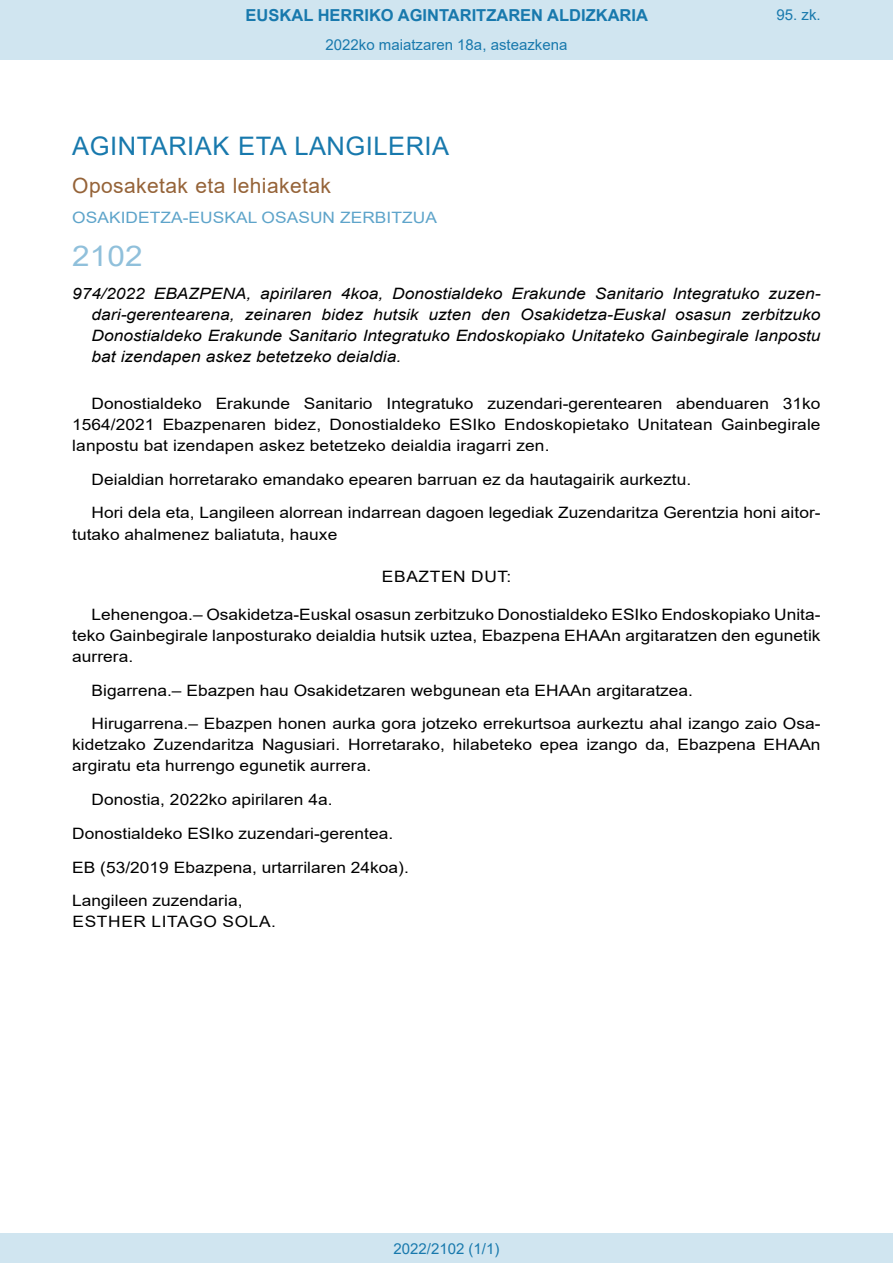
<style>
.page{position:relative;width:893px;height:1263px;background:#fff}
.page>*{position:absolute;margin:0;border:0;box-sizing:border-box;transform-origin:0 0}
.BOPVOrden{font:28.5px "Arial";color:#90c0db;scale:1.11 1}
.BOPVSeccion{font:25.5px "Arial";letter-spacing:.02em;color:#1879ad}
.BOPVSubseccion{font:21px "Arial";letter-spacing:.02em;color:#956338}
.t1{font:700 16.5px "Arial";color:#1879ad}
.BOPVDetalle{font:15.6px/21px "Arial";color:#000;text-align:justify;scale:1.11 1}
.BOPVTitulo{font:italic 15.6px/21px "Arial";color:#000;text-align:justify;scale:1.11 1}
.BOPVDisposicionTitul{font:15.6px "Arial";color:#000;scale:1.11 1}
.BOPVOrganismo{font:15.6px "Arial";letter-spacing:.005em;color:#5ea4ca;scale:1.11 1}
.BOPVFirmaLugFec{font:15.6px "Arial";color:#000;scale:1.11 1}
.BOPVFirmaPuesto{font:15.6px "Arial";color:#000;scale:1.11 1}
.BOPVFirmaNombre{font:15.6px "Arial";letter-spacing:.035em;color:#000;scale:1.11 1}
.BOPVClave{font:15.6px "Arial";letter-spacing:.035em;color:#000;scale:1.11 1}
.Paginacion_Centro{font:15px "Arial";color:#1879ad}
</style>
<div class="page">
<div style="left:0;top:0;width:893px;height:60px;background:#d0e5f0"></div>
<div style="left:0;top:1233px;width:893px;height:30px;background:#d0e5f0"></div>
<p class="t1" style="left:246px;top:3px;width:404px">EUSKAL HERRIKO AGINTARITZAREN ALDIZKARIA</p>
<p class="Paginacion_Centro" style="left:326px;top:35px;width:243px">2022ko maiatzaren 18a, asteazkena</p>
<p class="Paginacion_Centro" style="left:776px;top:5px;width:46px">95. zk.</p>
<p class="BOPVSeccion" style="left:72px;top:128px;width:378px">AGINTARIAK ETA LANGILERIA</p>
<p class="BOPVSubseccion" style="left:72px;top:171px;width:260px">Oposaketak eta lehiaketak</p>
<p class="BOPVOrganismo" style="left:72px;top:207px;width:330px">OSAKIDETZA-EUSKAL OSASUN ZERBITZUA</p>
<p class="BOPVOrden" style="left:72px;top:236px;width:65px">2102</p>
<p class="BOPVTitulo" style="left:92px;top:284px;width:658px;text-indent:-19px">974/2022 EBAZPENA, apirilaren 4koa, Donostialdeko Erakunde Sanitario Integratuko zuzen&shy;dari-gerentearena, zeinaren bidez hutsik uzten den Osakidetza-Euskal osasun zerbitzuko Donostialdeko Erakunde Sanitario Integratuko Endoskopiako Unitateko Gainbegirale lanpostu bat izendapen askez betetzeko deialdia.</p>
<p class="BOPVDetalle" style="left:72px;top:393px;width:676px;text-indent:19px">Donostialdeko Erakunde Sanitario Integratuko zuzendari-gerentearen abenduaren 31ko 1564/2021 Ebazpenaren bidez, Donostialdeko ESIko Endoskopietako Unitatean Gainbegirale lanpostu bat izendapen askez betetzeko deialdia iragarri zen.</p>
<p class="BOPVDetalle" style="left:92px;top:469px;width:542px">Deialdian horretarako emandako epearen barruan ez da hautagairik aurkeztu.</p>
<p class="BOPVDetalle" style="left:72px;top:502px;width:676px;text-indent:19px">Hori dela eta, Langileen alorrean indarrean dagoen legediak Zuzendaritza Gerentzia honi aitor&shy;tutako ahalmenez baliatuta, hauxe</p>
<p class="BOPVClave" style="left:382px;top:565px;width:118px">EBAZTEN DUT:</p>
<p class="BOPVDetalle" style="left:72px;top:604px;width:676px;text-indent:19px">Lehenengoa.– Osakidetza-Euskal osasun zerbitzuko Donostialdeko ESIko Endoskopiako Unita&shy;teko Gainbegirale lanposturako deialdia hutsik uztea, Ebazpena EHAAn argitaratzen den egunetik aurrera.</p>
<p class="BOPVDetalle" style="left:92px;top:679px;width:543px">Bigarrena.– Ebazpen hau Osakidetzaren webgunean eta EHAAn argitaratzea.</p>
<p class="BOPVDetalle" style="left:72px;top:713px;width:676px;text-indent:19px">Hirugarrena.– Ebazpen honen aurka gora jotzeko errekurtsoa aurkeztu ahal izango zaio Osa&shy;kidetzako Zuzendaritza Nagusiari. Horretarako, hilabeteko epea izango da, Ebazpena EHAAn argiratu eta hurrengo egunetik aurrera.</p>
<p class="BOPVFirmaLugFec" style="left:92px;top:789px;width:218px">Donostia, 2022ko apirilaren 4a.</p>
<p class="BOPVDisposicionTitul" style="left:72px;top:822px;width:291px">Donostialdeko ESIko zuzendari-gerentea.</p>
<p class="BOPVDisposicionTitul" style="left:72px;top:856px;width:305px">EB (53/2019 Ebazpena, urtarrilaren 24koa).</p>
<p class="BOPVFirmaPuesto" style="left:72px;top:890px;width:155px">Langileen zuzendaria,</p>
<p class="BOPVFirmaNombre" style="left:73px;top:911px;width:185px">ESTHER LITAGO SOLA.</p>
<p class="Paginacion_Centro" style="left:393px;top:1238px;width:107px">2022/2102 (1/1)</p>
</div>
